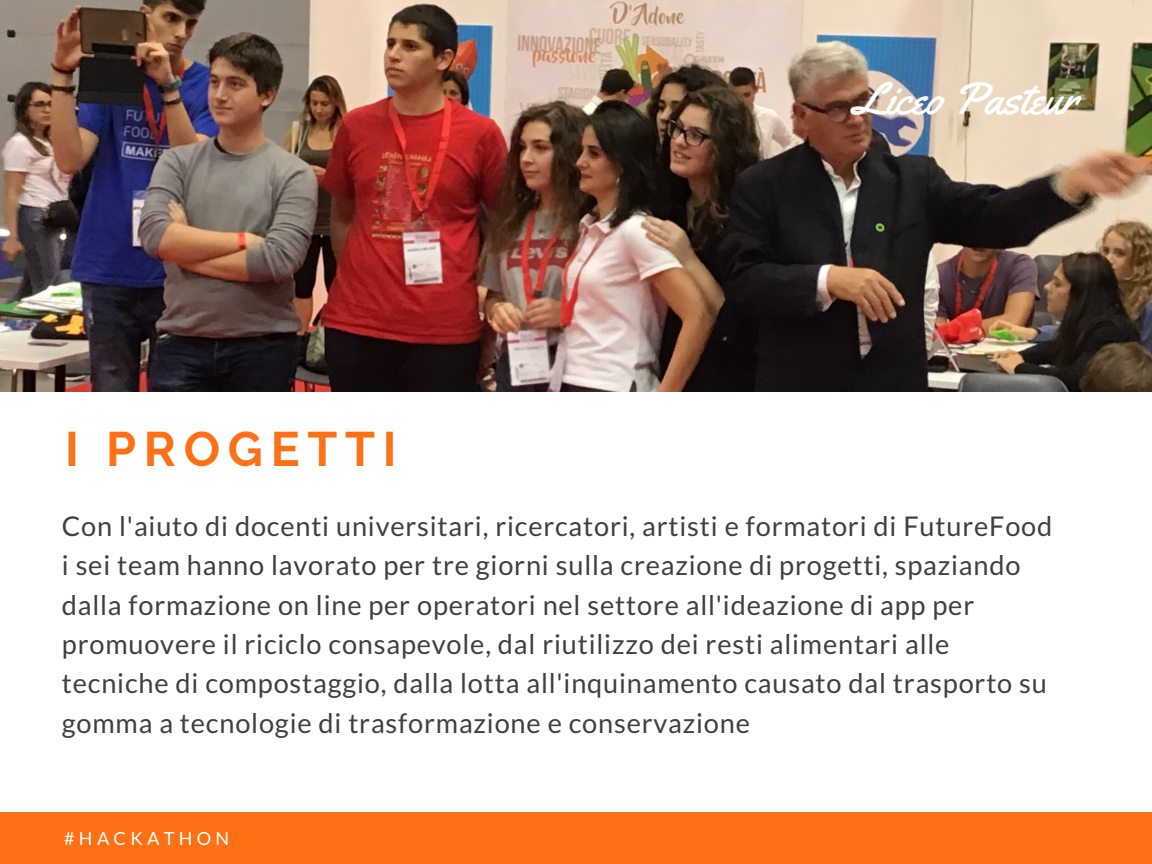
<style>
.page{position:relative;width:1152px;height:864px;background:#fff}
.page>*{position:absolute;margin:0;border:0;box-sizing:border-box;transform-origin:0 0}
.t1{font:700 48.3px "Raleway";letter-spacing:.16em;color:#fd7016}
.t2{font:45.3px "Yellowtail";color:#fff}
.t3{font:27.15px/39.3px "Lato";letter-spacing:.03em;color:#404040}
.t4{font:18.15px "Lato";letter-spacing:.24em;color:#fff}
</style>
<div class="page">
<img style="left:0;top:0;width:1152px;height:392px">
<div style="left:0;top:812px;width:1152px;height:52px;background:#fd7016"></div>
<h1 class="t1" style="left:65px;top:420px;width:333px">I PROGETTI</h1>
<h2 class="t2" style="left:854px;top:70px;width:226px">Liceo Pasteur</h2>
<p class="t3" style="left:62px;top:506px;width:992px">Con l'aiuto di docenti universitari, ricercatori, artisti e formatori di FutureFood i sei team hanno lavorato per tre giorni sulla creazione di progetti, spaziando dalla formazione on line per operatori nel settore all'ideazione di app per promuovere il riciclo consapevole, dal riutilizzo dei resti alimentari alle tecniche di compostaggio, dalla lotta all'inquinamento causato dal trasporto su gomma a tecnologie di trasformazione e conservazione</p>
<p class="t4" style="left:64px;top:827px;width:167px">#HACKATHON</p>
</div>
